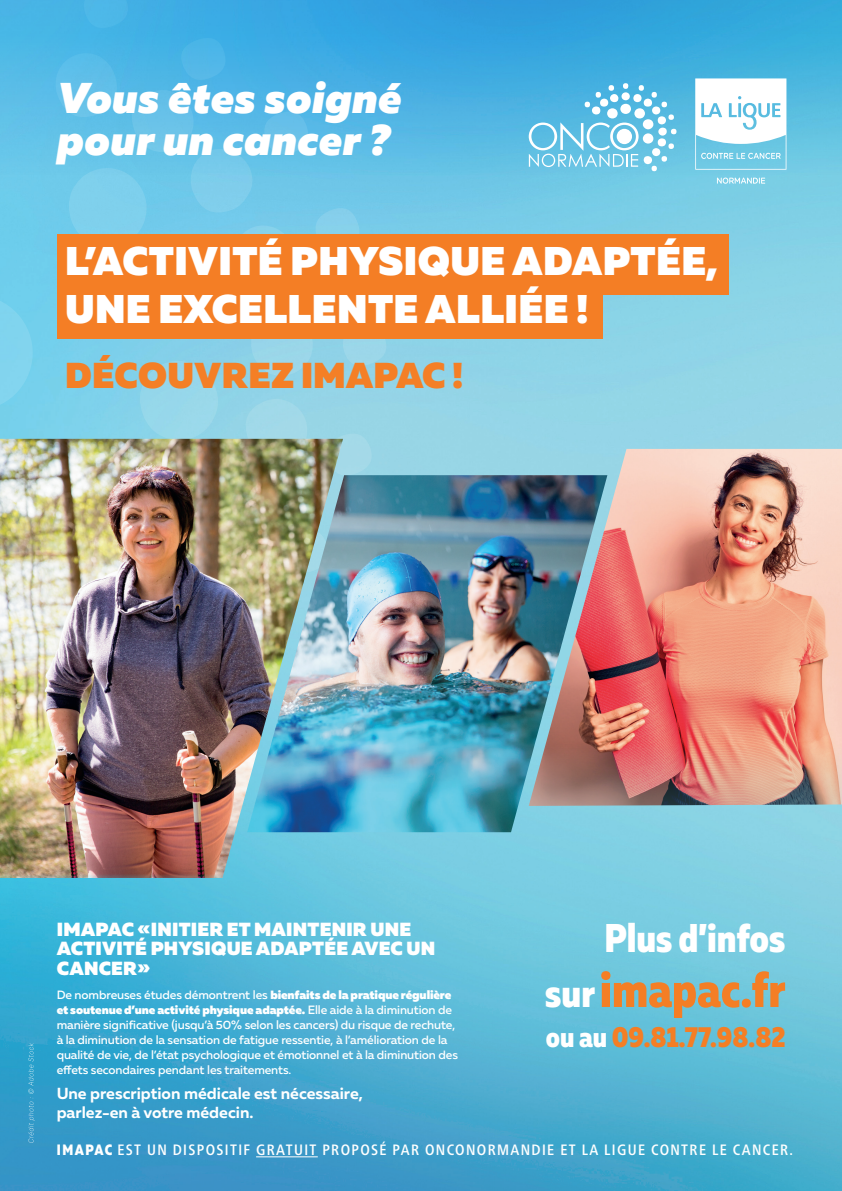
<style>
.page{position:relative;width:842px;height:1191px;background:#fff}
.page>*{position:absolute;margin:0;border:0;box-sizing:border-box;transform-origin:0 0}
.t1{font:800 50px "Muller Narrow Demo";color:#f47e25}
.t2{font:italic 900 43px/42px "Muller";letter-spacing:.01em;color:#fff}
.t3{font:900 40px "Muller";letter-spacing:.01em;color:#fff}
.t4{font:800 40px "Muller Narrow Demo";letter-spacing:-.005em;color:#fff}
.t5{font:900 36px "Muller";letter-spacing:.005em;color:#f47f26}
.t6{font:800 29px "Muller Narrow Demo";color:#f47e25}
.t7{font:900 19px/19.4px "Muller";letter-spacing:.01em;color:#fff}
.t8{font:700 16px/19px "Muller";color:#fff}
.t9{font:500 condensed 15px "Frutiger Neue LT Pro";letter-spacing:.09em;color:#fff}
.t10{font:500 12px/15px "Muller";letter-spacing:-.01em;color:#fff}
.s1{font-weight:900}
.s2{font-size:40px;color:#fff}
.s3{color:#fff}
.s4{font-family:"Muller Narrow Demo";font-weight:800;font-stretch:normal}
</style>
<div class="page">
<img style="left:0;top:174px;width:842px;height:1017px">
<svg style="left:0;top:174px;width:389px;height:301px;background:#83cfe7"></svg>
<svg style="left:0;top:0;width:842px;height:174px;background:#4bb3e3"></svg>
<hr style="left:256px;top:1156px;width:62px;height:1px;background:#fff">
<svg style="left:28px;top:1043px;width:7px;height:100px"></svg>
<svg style="left:529px;top:83px;width:147px;height:88px;background:#79c8e7"></svg>
<img style="left:0;top:439px;width:343px;height:438px">
<img style="left:529px;top:449px;width:313px;height:357px">
<img style="left:247px;top:475px;width:360px;height:357px">
<svg style="left:695px;top:78px;width:91px;height:92px"></svg>
<svg style="left:717px;top:177px;width:48px;height:7px"></svg>
<div style="left:58px;top:235px;width:671px;height:60px;background:#f47e25"></div>
<div style="left:58px;top:290px;width:545px;height:48px;background:#f47e25"></div>
<p class="t2" style="left:58px;top:77px;width:346px">Vous êtes soigné pour un cancer ?</p>
<p class="t3" style="left:65px;top:236px;width:654px">L’ACTIVITÉ PHYSIQUE ADAPTÉE,</p>
<p class="t3" style="left:65px;top:284px;width:525px">UNE EXCELLENTE ALLIÉE !</p>
<p class="t5" style="left:65px;top:352px;width:400px">DÉCOUVREZ IMAPAC !</p>
<p class="t7" style="left:57px;top:920px;width:380px">IMAPAC «INITIER ET MAINTENIR UNE<br>ACTIVITÉ PHYSIQUE ADAPTÉE AVEC UN<br>CANCER»</p>
<p class="t10" style="left:57px;top:987px;width:403px">De nombreuses études démontrent les <span class="s1">bienfaits de la pratique régulière et soutenue d’une activité physique adaptée.</span> Elle aide à la diminution de manière significative (jusqu’à 50% selon les cancers) du risque de rechute, à la diminution de la sensation de fatigue ressentie, à l’amélioration de la qualité de vie, de l’état psychologique et émotionnel et à la diminution des effets secondaires pendant les traitements.</p>
<p class="t8" style="left:57px;top:1083px;width:308px">Une prescription médicale est nécessaire, parlez-en à votre médecin.</p>
<p class="t4" style="left:604px;top:912px;width:183px">Plus d’infos</p>
<p class="t1" style="left:545px;top:957px;width:242px"><span class="s2">sur</span>imapac.fr</p>
<p class="t6" style="left:546px;top:1018px;width:241px"><span class="s3">ou au</span> 09.81.77.98.82</p>
<p class="t9" style="left:57px;top:1141px;width:738px"><span class="s4">IMAPAC</span> EST UN DISPOSITIF GRATUIT PROPOSÉ PAR ONCONORMANDIE ET LA LIGUE CONTRE LE CANCER.</p>
</div>
